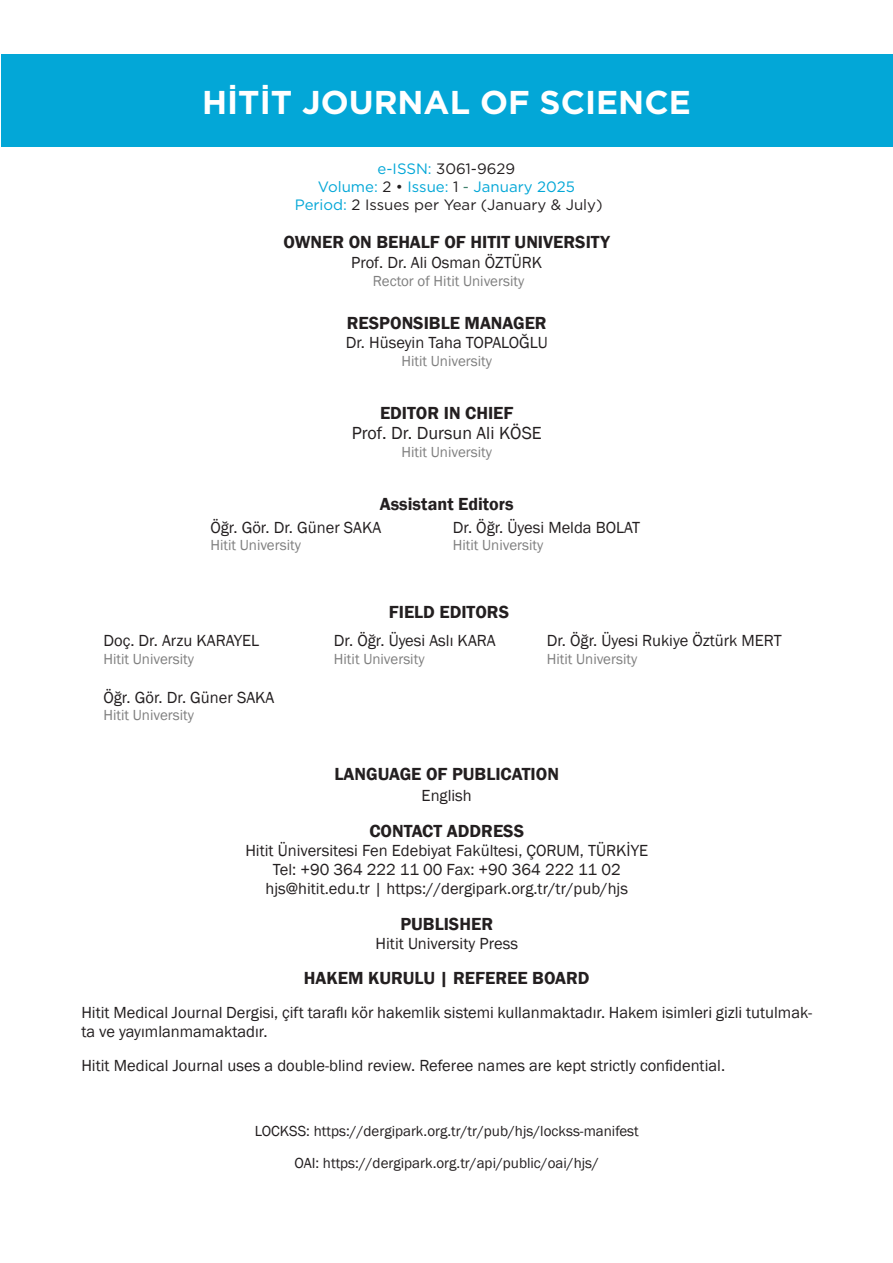
<style>
.page{position:relative;width:893px;height:1263px;background:#fff}
.page>*{position:absolute;margin:0;border:0;box-sizing:border-box;transform-origin:0 0}
.t1{font:700 33px "Gotham";color:#fff}
.t2{font:600 18px "Franklin Gothic";color:#231f20}
.t3{font:18px/20.7px "Franklin Gothic";color:#231f20;text-align:center}
.t4{font:16.5px/18.9px "Franklin Gothic";color:#231f20}
.t5{font:15px "Franklin Gothic";color:#7f7f7f}
.t6{font:15px "Franklin Gothic";color:#231f20}
.t7{font:15px "Gotham";color:#231f20}
.t8{font:15px "Gotham";color:#03a7d7}
.s1{color:#03a7d7}
.s2{color:#231f20}
.s3{color:#40826d}
.s4{font-weight:600}
</style>
<div class="page">
<div style="left:1px;top:54px;width:892px;height:92px;background:#03a7d7"></div>
<p class="t1" style="left:202px;top:80px;width:490px">HİTİT JOURNAL OF SCIENCE</p>
<p class="t7" style="left:378px;top:159px;width:139px"><span class="s1">e-ISSN:</span> 3061-9629</p>
<p class="t8" style="left:318px;top:177px;width:259px">Volume: <span class="s2">2 •</span> Issue: <span class="s2">1</span> <span class="s3">-</span> January 2025</p>
<p class="t7" style="left:295px;top:195px;width:309px"><span class="s1">Period:</span> 2 Issues per Year (January &amp; July)</p>
<p class="t2" style="left:284px;top:230px;width:328px">OWNER ON BEHALF OF HITIT UNIVERSITY</p>
<p class="t4" style="left:351px;top:254px;width:192px">Prof. Dr. Ali Osman ÖZTÜRK</p>
<p class="t5" style="left:373px;top:271px;width:153px">Rector of Hitit University</p>
<p class="t2" style="left:347px;top:312px;width:202px">RESPONSIBLE MANAGER</p>
<p class="t4" style="left:346px;top:334px;width:204px">Dr. Hüseyin Taha TOPALOĞLU</p>
<p class="t5" style="left:401px;top:351px;width:92px">Hitit University</p>
<p class="t3" style="left:352px;top:403px;width:191px"><span class="s4">EDITOR IN CHIEF<br></span>Prof. Dr. Dursun Ali KÖSE</p>
<p class="t5" style="left:401px;top:442px;width:92px">Hitit University</p>
<p class="t2" style="left:380px;top:492px;width:135px">Assistant Editors</p>
<p class="t4" style="left:210px;top:518px;width:172px">Öğr. Gör. Dr. Güner SAKA</p>
<p class="t5" style="left:210px;top:536px;width:92px">Hitit University</p>
<p class="t4" style="left:453px;top:518px;width:189px">Dr. Öğr. Üyesi Melda BOLAT</p>
<p class="t5" style="left:453px;top:536px;width:92px">Hitit University</p>
<p class="t4" style="left:103px;top:632px;width:157px">Doç. Dr. Arzu KARAYEL</p>
<p class="t5" style="left:103px;top:649px;width:92px">Hitit University</p>
<p class="t4" style="left:103px;top:688px;width:172px">Öğr. Gör. Dr. Güner SAKA</p>
<p class="t5" style="left:103px;top:705px;width:92px">Hitit University</p>
<p class="t2" style="left:389px;top:601px;width:122px">FIELD EDITORS</p>
<p class="t4" style="left:334px;top:632px;width:163px">Dr. Öğr. Üyesi Aslı KARA</p>
<p class="t5" style="left:334px;top:649px;width:92px">Hitit University</p>
<p class="t4" style="left:547px;top:632px;width:237px">Dr. Öğr. Üyesi Rukiye Öztürk MERT</p>
<p class="t5" style="left:547px;top:649px;width:92px">Hitit University</p>
<p class="t2" style="left:335px;top:763px;width:226px">LANGUAGE OF PUBLICATION</p>
<p class="t4" style="left:422px;top:786px;width:52px">English</p>
<p class="t2" style="left:369px;top:820px;width:156px">CONTACT ADDRESS</p>
<p class="t4" style="left:245px;top:841px;width:404px">Hitit Üniversitesi Fen Edebiyat Fakültesi, ÇORUM, TÜRKİYE</p>
<p class="t4" style="left:273px;top:860px;width:349px">Tel: +90 364 222 11 00 Fax: +90 364 222 11 02</p>
<p class="t4" style="left:265px;top:879px;width:364px">hjs@hitit.edu.tr | https://dergipark.org.tr/tr/pub/hjs</p>
<p class="t2" style="left:400px;top:912px;width:94px">PUBLISHER</p>
<p class="t4" style="left:376px;top:934px;width:144px">Hitit University Press</p>
<p class="t2" style="left:304px;top:967px;width:287px">HAKEM KURULU | REFEREE BOARD</p>
<p class="t4" style="left:81px;top:1003px;width:732px">Hitit Medical Journal Dergisi, çift taraflı kör hakemlik sistemi kullanmaktadır. Hakem isimleri gizli tutulmak&shy;ta ve yayımlanmamaktadır.</p>
<p class="t4" style="left:81px;top:1056px;width:645px">Hitit Medical Journal uses a double-blind review. Referee names are kept strictly confidential.</p>
<p class="t6" style="left:255px;top:1121px;width:386px">LOCKSS: https://dergipark.org.tr/tr/pub/hjs/lockss-manifest</p>
<p class="t6" style="left:294px;top:1153px;width:306px">OAI: https://dergipark.org.tr/api/public/oai/hjs/</p>
</div>
